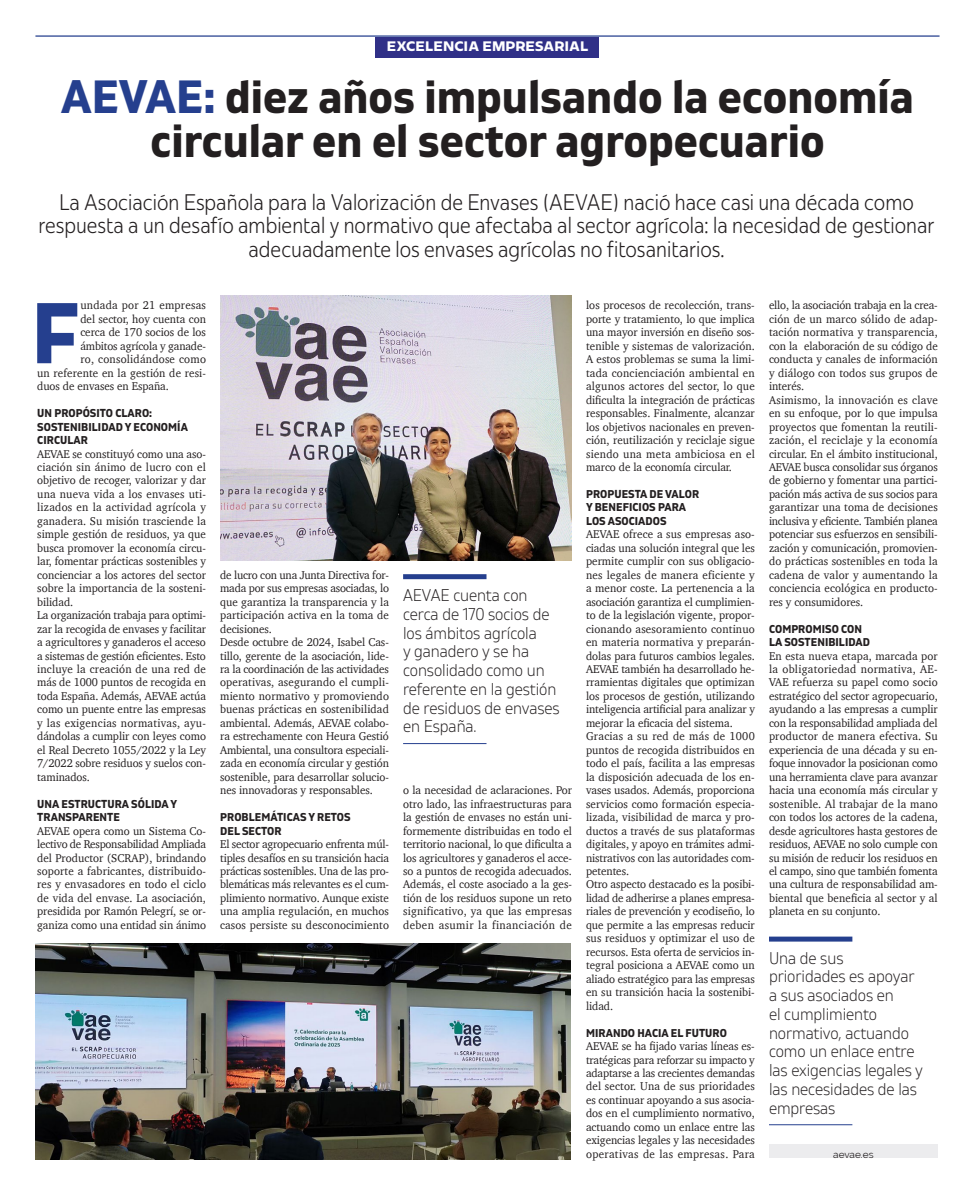
<style>
.page{position:relative;width:975px;height:1198px;background:#fff}
.page>*{position:absolute;margin:0;border:0;box-sizing:border-box;transform-origin:0 0}
.t1{font:700 85.88px "Redonda Condensed";color:#253f8e;scale:.95 1}
.t2{font:700 46.25px/43.8px "Gilam";color:#231f20;text-align:center}
.t3{font:300 22.5px/23.8px "Redonda Condensed";color:#231f20;text-align:center;scale:.96 1}
.t4{font:300 16.88px/18.8px "Gilam";letter-spacing:-.005em;color:#231f20;scale:.92 1}
.t5{font:700 13.75px "Redonda";color:#fff}
.t6{font:11.62px/13.5px "Charter";letter-spacing:-.005em;color:#231f20;text-align:justify;scale:.95 1}
.t7{font:11.62px "Charter";letter-spacing:.02em;color:#231f20;scale:.95 1}
.t8{font:700 11.25px/13.5px "Gilam";letter-spacing:.005em;color:#231f20;scale:.95 1}
.t9{font:10px "Raleway";color:#231f20}
.s1{color:#253f8e}
</style>
<div class="page">
<div style="left:403px;top:574px;width:83px;height:5px;background:#253f8e"></div>
<hr style="left:403px;top:743px;width:83px;height:1px;background:#253f8e">
<div style="left:769px;top:1144px;width:168px;height:13px;background:#ececee"></div>
<img style="left:35px;top:943px;width:535px;height:217px">
<img style="left:220px;top:296px;width:352px;height:264px">
<hr style="left:35px;top:35px;width:904px;height:2px;background:#253f8e">
<div style="left:376px;top:37px;width:223px;height:20px;background:#303087"></div>
<div style="left:769px;top:936px;width:83px;height:5px;background:#253f8e"></div>
<hr style="left:769px;top:1124px;width:83px;height:1px;background:#253f8e">
<p class="t5" style="left:386px;top:38px;width:203px">EXCELENCIA EMPRESARIAL</p>
<h2 class="t2" style="left:61px;top:73px;width:854px"><span class="s1">AEVAE:</span> diez años impulsando la economía circular en el sector agropecuario</h2>
<p class="t3" style="left:39px;top:189px;width:934px">La Asociación Española para la Valorización de Envases (AEVAE) nació hace casi una década como respuesta a un desafío ambiental y normativo que afectaba al sector agrícola: la necesidad de gestionar adecuadamente los envases agrícolas no fitosanitarios.</p>
<h1 class="t1" style="left:32px;top:282px;width:53px">F</h1>
<p class="t7" style="left:80px;top:295px;width:134px">undada por 21 empresas</p>
<p class="t6" style="left:80px;top:312px;width:134px">del sector, hoy cuenta con</p>
<p class="t6" style="left:80px;top:325px;width:134px">cerca de 170 socios de los</p>
<p class="t6" style="left:80px;top:339px;width:134px">ámbitos agrícola y ganade-</p>
<p class="t7" style="left:80px;top:349px;width:134px">ro, consolidándose como</p>
<p class="t6" style="left:37px;top:366px;width:179px">un referente en la gestión de resi-</p>
<p class="t6" style="left:37px;top:379px;width:140px">duos de envases en España.</p>
<p class="t8" style="left:37px;top:406px;width:160px">UN PROPÓSITO CLARO:<br>SOSTENIBILIDAD Y ECONOMÍA<br>CIRCULAR</p>
<p class="t6" style="left:37px;top:446px;width:179px;text-align:left">AEVAE se constituyó como una aso&shy;ciación sin ánimo de lucro con el objetivo de recoger, valorizar y dar una nueva vida a los envases uti&shy;lizados en la actividad agrícola y ganadera. Su misión trasciende la simple gestión de residuos, ya que busca promover la economía circu&shy;lar, fomentar prácticas sostenibles y concienciar a los actores del sector sobre la importancia de la sosteni&shy;bilidad.<br>La organización trabaja para optimi&shy;zar la recogida de envases y facilitar a agricultores y ganaderos el acceso a sistemas de gestión eficientes. Esto incluye la creación de una red de más de 1000 puntos de recogida en toda España. Además, AEVAE actúa como un puente entre las empresas y las exigencias normativas, ayu&shy;dándolas a cumplir con leyes como el Real Decreto 1055/2022 y la Ley<br>7/2022 sobre residuos y suelos con&shy;taminados.</p>
<p class="t8" style="left:37px;top:796px;width:149px">UNA ESTRUCTURA SÓLIDA Y<br>TRANSPARENTE</p>
<p class="t6" style="left:37px;top:823px;width:179px">AEVAE opera como un Sistema Co&shy;lectivo de Responsabilidad Ampliada del Productor (SCRAP), brindando soporte a fabricantes, distribuido&shy;res y envasadores en todo el ciclo de vida del envase. La asociación, presidida por Ramón Pelegrí, se or&shy;ganiza como una entidad sin ánimo</p>
<p class="t6" style="left:220px;top:568px;width:179px;text-align:left">de lucro con una Junta Directiva for&shy;mada por sus empresas asociadas, lo que garantiza la transparencia y la participación activa en la toma de decisiones.<br>Desde octubre de 2024, Isabel Cas&shy;tillo, gerente de la asociación, lide&shy;ra la coordinación de las actividades operativas, asegurando el cumpli&shy;miento normativo y promoviendo buenas prácticas en sostenibilidad ambiental. Además, AEVAE colabo&shy;ra estrechamente con Heura Gestió Ambiental, una consultora especiali&shy;zada en economía circular y gestión sostenible, para desarrollar solucio&shy;nes innovadoras y responsables.</p>
<p class="t8" style="left:220px;top:810px;width:139px">PROBLEMÁTICAS Y RETOS<br>DEL SECTOR</p>
<p class="t6" style="left:220px;top:837px;width:179px">El sector agropecuario enfrenta múl&shy;tiples desafíos en su transición hacia prácticas sostenibles. Una de las pro&shy;blemáticas más relevantes es el cum&shy;plimiento normativo. Aunque existe una amplia regulación, en muchos casos persiste su desconocimiento</p>
<h3 class="t4" style="left:403px;top:585px;width:172px">AEVAE cuenta con cerca de 170 socios de los ámbitos agrícola<br>y ganadero y se ha consolidado como un referente en la gestión de residuos de envases en España.</h3>
<p class="t6" style="left:403px;top:783px;width:179px">o la necesidad de aclaraciones. Por otro lado, las infraestructuras para la gestión de envases no están uni&shy;formemente distribuidas en todo el territorio nacional, lo que dificulta a los agricultores y ganaderos el acce&shy;so a puntos de recogida adecuados.<br>Además, el coste asociado a la ges&shy;tión de los residuos supone un reto significativo, ya que las empresas deben asumir la financiación de</p>
<p class="t6" style="left:586px;top:298px;width:179px">los procesos de recolección, trans&shy;porte y tratamiento, lo que implica una mayor inversión en diseño sos&shy;tenible y sistemas de valorización.<br>A estos problemas se suma la limi&shy;tada concienciación ambiental en algunos actores del sector, lo que dificulta la integración de prácticas responsables. Finalmente, alcanzar los objetivos nacionales en preven&shy;ción, reutilización y reciclaje sigue siendo una meta ambiciosa en el marco de la economía circular.</p>
<p class="t8" style="left:586px;top:487px;width:121px">PROPUESTA DE VALOR<br>Y BENEFICIOS PARA<br>LOS ASOCIADOS</p>
<p class="t6" style="left:586px;top:527px;width:179px;text-align:left">AEVAE ofrece a sus empresas aso&shy;ciadas una solución integral que les permite cumplir con sus obligacio&shy;nes legales de manera eficiente y a menor coste. La pertenencia a la asociación garantiza el cumplimien&shy;to de la legislación vigente, propor&shy;cionando asesoramiento continuo en materia normativa y preparán&shy;dolas para futuros cambios legales.<br>AEVAE también ha desarrollado he&shy;rramientas digitales que optimizan los procesos de gestión, utilizando inteligencia artificial para analizar y mejorar la eficacia del sistema.<br>Gracias a su red de más de 1000 puntos de recogida distribuidos en todo el país, facilita a las empresas la disposición adecuada de los en&shy;vases usados. Además, proporciona servicios como formación especia&shy;lizada, visibilidad de marca y pro&shy;ductos a través de sus plataformas digitales, y apoyo en trámites admi&shy;nistrativos con las autoridades com&shy;petentes.<br>Otro aspecto destacado es la posibi&shy;lidad de adherirse a planes empresa&shy;riales de prevención y ecodiseño, lo que permite a las empresas reducir sus residuos y optimizar el uso de recursos. Esta oferta de servicios in&shy;tegral posiciona a AEVAE como un aliado estratégico para las empresas en su transición hacia la sostenibi&shy;lidad.</p>
<p class="t8" style="left:586px;top:1025px;width:150px">MIRANDO HACIA EL FUTURO</p>
<p class="t6" style="left:586px;top:1039px;width:179px">AEVAE se ha fijado varias líneas es&shy;tratégicas para reforzar su impacto y adaptarse a las crecientes demandas del sector. Una de sus prioridades es continuar apoyando a sus asocia&shy;dos en el cumplimiento normativo, actuando como un enlace entre las exigencias legales y las necesidades operativas de las empresas. Para</p>
<p class="t6" style="left:769px;top:298px;width:179px;text-align:left">ello, la asociación trabaja en la crea&shy;ción de un marco sólido de adap&shy;tación normativa y transparencia, con la elaboración de su código de conducta y canales de información y diálogo con todos sus grupos de interés.<br>Asimismo, la innovación es clave en su enfoque, por lo que impulsa proyectos que fomentan la reutili&shy;zación, el reciclaje y la economía circular. En el ámbito institucional, AEVAE busca consolidar sus órganos de gobierno y fomentar una partici&shy;pación más activa de sus socios para garantizar una toma de decisiones inclusiva y eficiente. También planea potenciar sus esfuerzos en sensibili&shy;zación y comunicación, promovien&shy;do prácticas sostenibles en toda la cadena de valor y aumentando la conciencia ecológica en producto&shy;res y consumidores.</p>
<p class="t8" style="left:769px;top:621px;width:108px">COMPROMISO CON<br>LA SOSTENIBILIDAD</p>
<p class="t6" style="left:769px;top:648px;width:179px">En esta nueva etapa, marcada por la obligatoriedad normativa, AE-VAE refuerza su papel como socio estratégico del sector agropecuario, ayudando a las empresas a cumplir con la responsabilidad ampliada del productor de manera efectiva. Su experiencia de una década y su en&shy;foque innovador la posicionan como una herramienta clave para avanzar hacia una economía más circular y sostenible. Al trabajar de la mano con todos los actores de la cadena, desde agricultores hasta gestores de residuos, AEVAE no solo cumple con su misión de reducir los residuos en el campo, sino que también fomenta una cultura de responsabilidad am&shy;biental que beneficia al sector y al planeta en su conjunto.</p>
<h3 class="t4" style="left:769px;top:947px;width:169px">Una de sus prioridades es apoyar a sus asociados en<br>el cumplimiento normativo, actuando como un enlace entre las exigencias legales y las necesidades de las empresas</h3>
<p class="t9" style="left:833px;top:1148px;width:42px">aevae.es</p>
</div>
